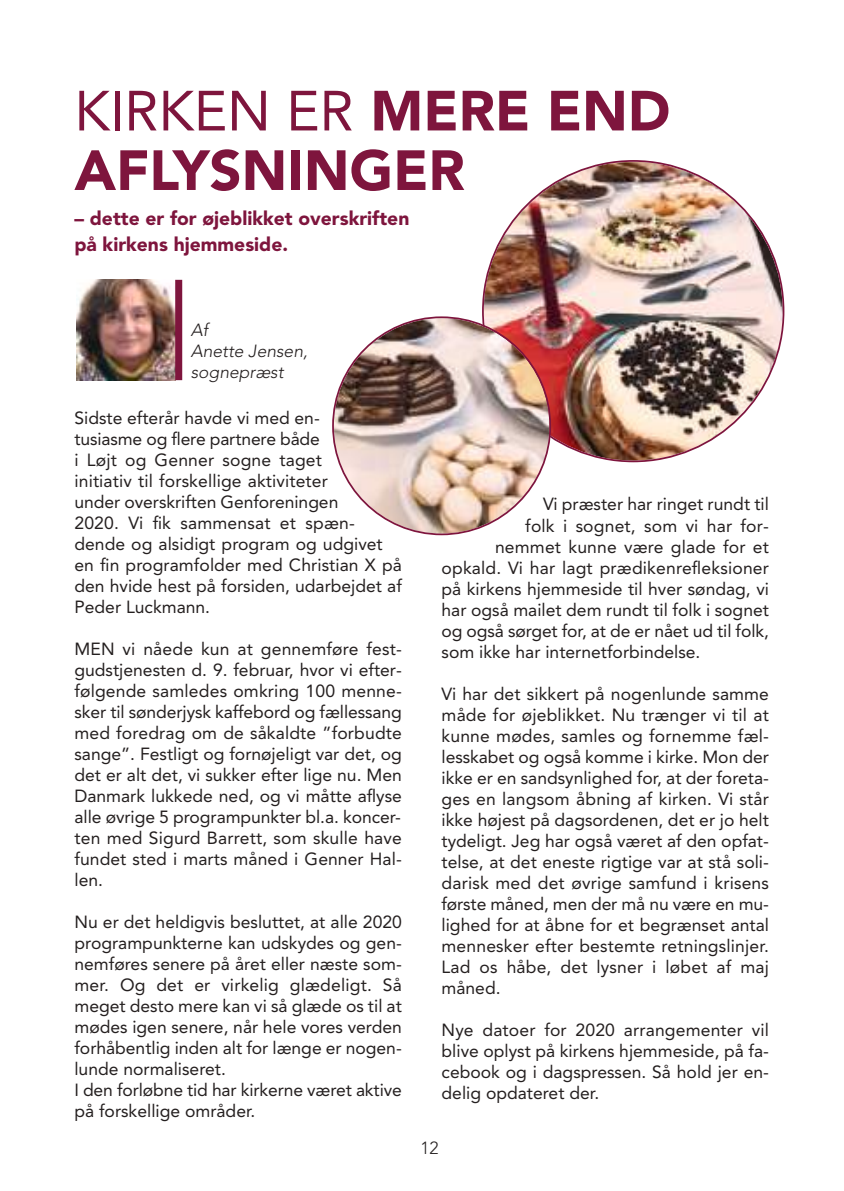
<style>
.page{position:relative;width:844px;height:1191px;background:#fff}
.page>*{position:absolute;margin:0;border:0;box-sizing:border-box;transform-origin:0 0}
.t1{font:900 56px/59.5px "Avenir";color:#7e153d}
.t2{font:900 19.25px/26.2px "Avenir";color:#7e153d}
.t3{font:17.5px/21px "Avenir";color:#241f1f;text-align:justify}
.t4{font:italic 300 17.5px/21px "Avenir";color:#241f1f}
.t5{font:300 17.5px "Avenir";color:#241f1f}
.s1{font-weight:400}
</style>
<div class="page">
<img style="left:482px;top:160px;width:302px;height:302px">
<img style="left:332px;top:316px;width:219px;height:219px">
<svg style="left:76px;top:299px;width:1px;height:81px"></svg>
<img style="left:77px;top:280px;width:98px;height:100px">
<div style="left:175px;top:280px;width:7px;height:100px;background:#7e153d"></div>
<h1 class="t1" style="left:74px;top:80px;width:597px"><span class="s1">KIRKEN ER</span> MERE END<br>AFLYSNINGER</h1>
<p class="t2" style="left:74px;top:205px;width:336px">– dette er for øjeblikket overskriften på kirkens hjemmeside.</p>
<p class="t4" style="left:191px;top:321px;width:118px">Af<br>Anette Jensen, sognepræst</p>
<p class="t3" style="left:74px;top:406px;width:329px;text-align:left">Sidste efterår havde vi med en-<br>tusiasme og flere partnere både<br>i Løjt og Genner sogne taget<br>initiativ til forskellige aktiviteter<br>under overskriften Genforeningen<br>2020. Vi fik sammensat et spæn&shy;dende og alsidigt program og udgivet en fin programfolder med Christian X på den hvide hest på forsiden, udarbejdet af<br>Peder Luckmann.</p>
<p class="t3" style="left:74px;top:637px;width:329px">MEN vi nåede kun at gennemføre fest&shy;gudstjenesten d. 9. februar, hvor vi efter&shy;følgende samledes omkring 100 menne&shy;sker til sønderjysk kaffebord og fællessang med foredrag om de såkaldte ”forbudte sange”. Festligt og fornøjeligt var det, og det er alt det, vi sukker efter lige nu. Men Danmark lukkede ned, og vi måtte aflyse alle øvrige 5 programpunkter bl.a. koncer&shy;ten med Sigurd Barrett, som skulle have fundet sted i marts måned i Genner Hal&shy;len.</p>
<p class="t3" style="left:74px;top:910px;width:329px;text-align:left">Nu er det heldigvis besluttet, at alle 2020 programpunkterne kan udskydes og gen&shy;nemføres senere på året eller næste som&shy;mer. Og det er virkelig glædeligt. Så meget desto mere kan vi så glæde os til at mødes igen senere, når hele vores verden forhåbentlig inden alt for længe er nogen&shy;lunde normaliseret.<br>I den forløbne tid har kirkerne været aktive på forskellige områder.</p>
<p class="t3" style="left:543px;top:493px;width:227px">Vi præster har ringet rundt til</p>
<p class="t3" style="left:525px;top:514px;width:245px">folk i sognet, som vi har for-</p>
<p class="t3" style="left:495px;top:535px;width:275px">nemmet kunne være glade for et</p>
<p class="t3" style="left:441px;top:556px;width:329px">opkald. Vi har lagt prædikenrefleksioner</p>
<p class="t3" style="left:441px;top:577px;width:329px">på kirkens hjemmeside til hver søndag, vi</p>
<p class="t3" style="left:441px;top:598px;width:329px">har også mailet dem rundt til folk i sognet</p>
<p class="t3" style="left:441px;top:619px;width:329px">og også sørget for, at de er nået ud til folk,</p>
<p class="t3" style="left:441px;top:640px;width:260px">som ikke har internetforbindelse.</p>
<p class="t3" style="left:441px;top:682px;width:329px">Vi har det sikkert på nogenlunde samme måde for øjeblikket. Nu trænger vi til at kunne mødes, samles og fornemme fæl&shy;lesskabet og også komme i kirke. Mon der ikke er en sandsynlighed for, at der foreta&shy;ges en langsom åbning af kirken. Vi står ikke højest på dagsordenen, det er jo helt tydeligt. Jeg har også været af den opfat&shy;telse, at det eneste rigtige var at stå soli&shy;darisk med det øvrige samfund i krisens første måned, men der må nu være en mu&shy;lighed for at åbne for et begrænset antal mennesker efter bestemte retningslinjer.<br>Lad os håbe, det lysner i løbet af maj måned.</p>
<p class="t3" style="left:441px;top:1018px;width:329px">Nye datoer for 2020 arrangementer vil blive oplyst på kirkens hjemmeside, på fa&shy;cebook og i dagspressen. Så hold jer en&shy;delig opdateret der.</p>
<p class="t5" style="left:420px;top:1137px;width:20px">12</p>
</div>
